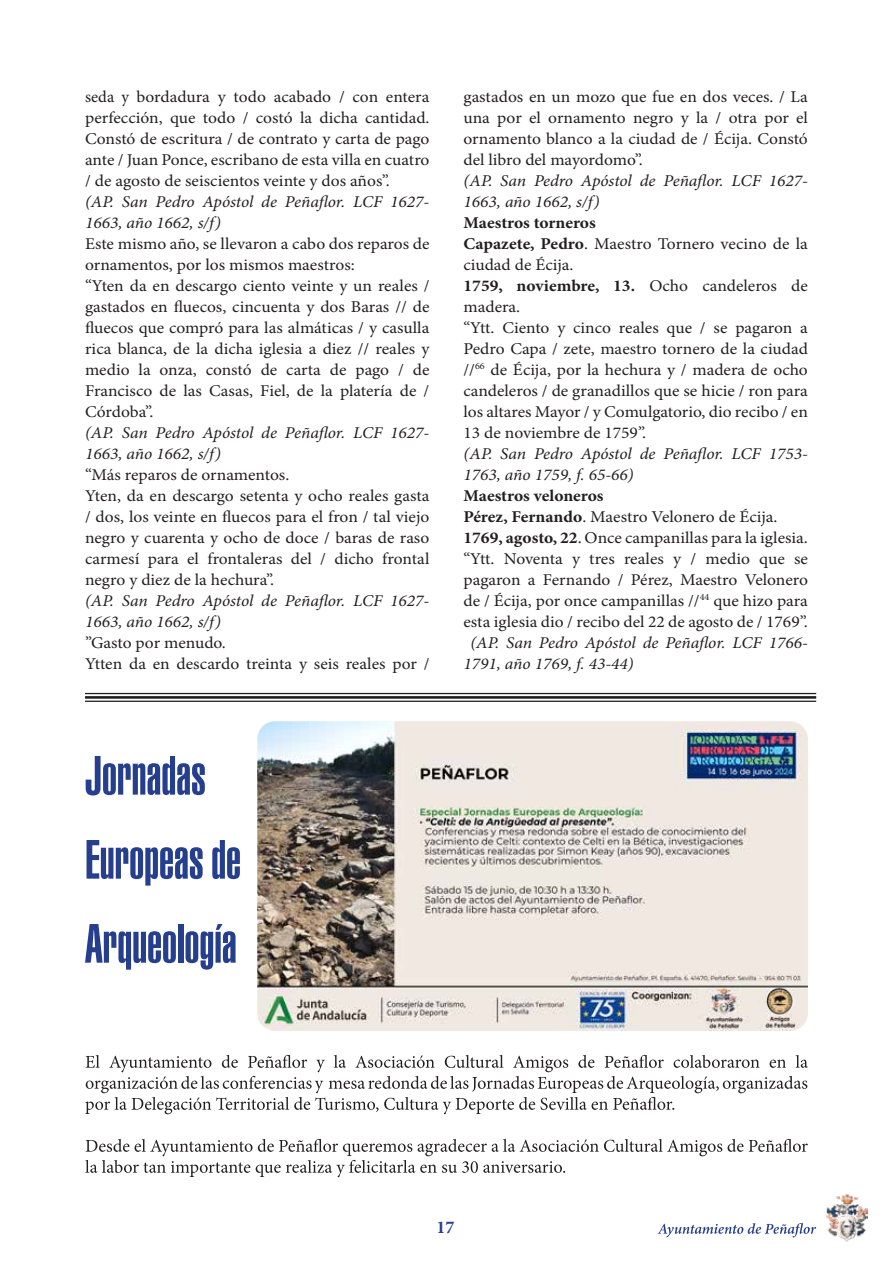
<style>
.page{position:relative;width:893px;height:1263px;background:#fff}
.page>*{position:absolute;margin:0;border:0;box-sizing:border-box;transform-origin:0 0}
.t1{font:900 extra-condensed 53.7px/84px "Swiss 911 BT";color:#253f8e}
.t2{font:700 18px "Minion Pro";color:#253f8e}
.t3{font:16.5px/21px "Minion Pro";color:#231f20;scale:1.06 1}
.t4{font:italic 16.5px/21px "Minion Pro";letter-spacing:-.005em;color:#231f20;scale:1.06 1}
.t5{font:16.5px/21px "Minion Pro";color:#231f20;text-align:justify}
.s1{font-weight:700}
</style>
<div class="page">
<img style="left:826px;top:1194px;width:42px;height:47px">
<svg style="left:658px;top:1223px;width:158px;height:14px"></svg>
<img style="left:257px;top:721px;width:551px;height:310px">
<hr style="left:85px;top:693px;width:731px;height:1px;background:#231f20">
<hr style="left:85px;top:696px;width:731px;height:3px;background:#231f20">
<hr style="left:85px;top:701px;width:731px;height:1px;background:#231f20">
<svg style="left:85px;top:1139px;width:723px;height:38px"></svg>
<svg style="left:85px;top:1055px;width:723px;height:59px"></svg>
<p class="t5" style="left:85px;top:86px;width:346px">seda y bordadura y todo acabado / con entera perfección, que todo / costó la dicha cantidad.<br>Constó de escritura / de contrato y carta de pago ante / Juan Ponce, escribano de esta villa en cuatro / de agosto de seiscientos veinte y dos años”.</p>
<p class="t4" style="left:85px;top:191px;width:326px">(AP. San Pedro Apóstol de Peñaflor. LCF 1627-<br>1663, año 1662, s/f)</p>
<p class="t3" style="left:85px;top:233px;width:326px">Este mismo año, se llevaron a cabo dos reparos de ornamentos, por los mismos maestros:<br>“Yten da en descargo ciento veinte y un reales / gastados en fluecos, cincuenta y dos Baras // de fluecos que compró para las almáticas / y casulla rica blanca, de la dicha iglesia a diez // reales y medio la onza, constó de carta de pago / de Francisco de las Casas, Fiel, de la platería de / Córdoba”.</p>
<p class="t4" style="left:85px;top:422px;width:326px">(AP. San Pedro Apóstol de Peñaflor. LCF 1627-<br>1663, año 1662, s/f)</p>
<p class="t3" style="left:85px;top:464px;width:326px">“Más reparos de ornamentos.<br>Yten, da en descargo setenta y ocho reales gasta / dos, los veinte en fluecos para el fron / tal viejo negro y cuarenta y ocho de doce / baras de raso carmesí para el frontaleras del / dicho frontal negro y diez de la hechura”.</p>
<p class="t4" style="left:85px;top:590px;width:326px">(AP. San Pedro Apóstol de Peñaflor. LCF 1627-<br>1663, año 1662, s/f)</p>
<p class="t3" style="left:85px;top:632px;width:326px">”Gasto por menudo.<br>Ytten da en descardo treinta y seis reales por /</p>
<h1 class="t1" style="left:85px;top:735px;width:157px">Jornadas<br>Europeas de<br>Arqueología</h1>
<p class="t3" style="left:463px;top:86px;width:326px;text-align:justify">gastados en un mozo que fue en dos veces. / La una por el ornamento negro y la / otra por el ornamento blanco a la ciudad de / Écija. Constó del libro del mayordomo”.</p>
<p class="t4" style="left:463px;top:170px;width:326px">(AP. San Pedro Apóstol de Peñaflor. LCF 1627-<br>1663, año 1662, s/f)</p>
<p class="t3" style="left:463px;top:212px;width:326px"><span class="s1">Maestros torneros<br>Capazete, Pedro</span>. Maestro Tornero vecino de la ciudad de Écija.<br><span class="s1">1759, noviembre, 13.</span> Ocho candeleros de madera.<br>“Ytt. Ciento y cinco reales que / se pagaron a Pedro Capa / zete, maestro tornero de la ciudad //<sup>66</sup> de Écija, por la hechura y / madera de ocho candeleros / de granadillos que se hicie / ron para los altares Mayor / y Comulgatorio, dio recibo / en 13 de noviembre de 1759”.</p>
<p class="t4" style="left:463px;top:443px;width:326px">(AP. San Pedro Apóstol de Peñaflor. LCF 1753-<br>1763, año 1759, f. 65-66)</p>
<p class="t3" style="left:463px;top:485px;width:326px"><span class="s1">Maestros veloneros<br>Pérez, Fernando</span>. Maestro Velonero de Écija.<br><span class="s1">1769, agosto, 22</span>. Once campanillas para la iglesia. “Ytt. Noventa y tres reales y / medio que se pagaron a Fernando / Pérez, Maestro Velonero de / Écija, por once campanillas //<sup>44</sup> que hizo para esta iglesia dio / recibo del 22 de agosto de / 1769”.</p>
<p class="t4" style="left:463px;top:632px;width:326px;text-indent:7px">(AP. San Pedro Apóstol de Peñaflor. LCF 1766-<br>1791, año 1769, f. 43-44)</p>
<p class="t2" style="left:436px;top:1214px;width:19px">17</p>
</div>
